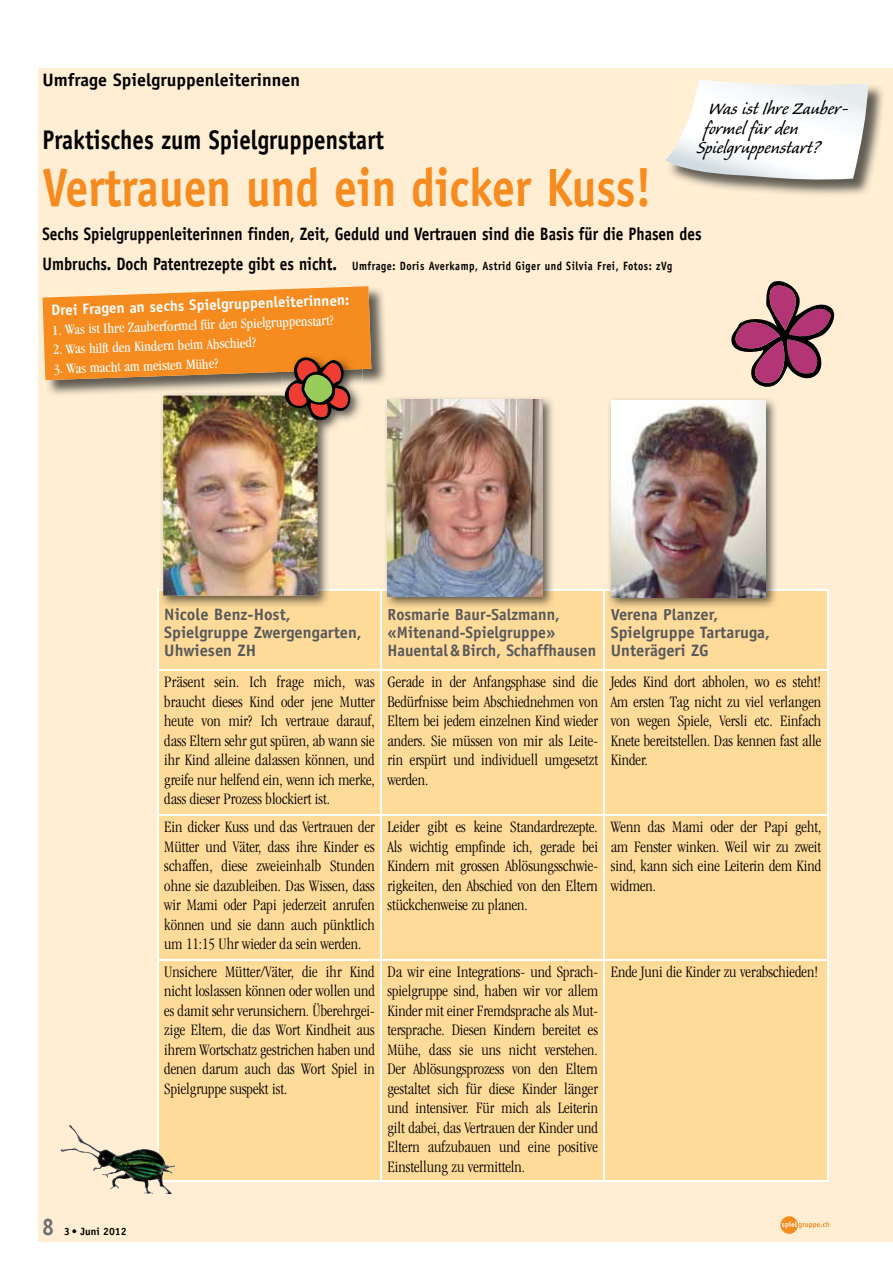
<style>
.page{position:relative;width:893px;height:1263px;background:#fff}
.page>*{position:absolute;margin:0;border:0;box-sizing:border-box;transform-origin:0 0}
.t1{font:700 54px "Officina Sans";color:#f68b1f;scale:.85 1}
.t2{font:700 27px "Officina Sans";color:#000;scale:.85 1}
.t3{font:700 24px "Officina Sans";color:#6d6e71;scale:.85 1}
.t4{font:22.5px "Caliban";color:#000}
.t5{font:700 18px "Officina Sans";color:#000;scale:.85 1}
.t6{font:700 18px "Officina Sans";color:#000}
.t7{font:300 condensed 16.5px/19.5px "Garamond";color:#000;text-align:justify}
.t8{font:700 16.5px/18px "Officina Sans";color:#58595b}
.t9{font:700 16.5px/18px "Officina Sans";color:#58595b;scale:.96 1}
.t10{font:700 15px "Officina Sans";color:#fff}
.t11{font:condensed 14.7px "Garamond";color:#fff}
.t12{font:700 12px "Officina Sans";letter-spacing:.05em;color:#000;scale:.85 1}
.t13{font:700 10.5px "Officina Sans";color:#000}
.s1{font-size:18px}
</style>
<div class="page">
<div style="left:38px;top:68px;width:855px;height:1174px;background:#ffeed3"></div>
<svg style="left:780px;top:1216px;width:18px;height:18px"></svg>
<svg style="left:782px;top:1221px;width:47px;height:7px"></svg>
<img style="left:687px;top:85px;width:196px;height:110px">
<svg style="left:664px;top:79px;width:204px;height:102px;background:#efedea"></svg>
<img style="left:371px;top:288px;width:15px;height:96px">
<svg style="left:731px;top:281px;width:104px;height:106px"></svg>
<div style="left:158px;top:590px;width:669px;height:590px;background:#ffdb9a"></div>
<hr style="left:157px;top:589px;width:224px;height:1px;background:#fff">
<hr style="left:157px;top:590px;width:1px;height:80px;background:#fff">
<hr style="left:381px;top:589px;width:223px;height:1px;background:#fff">
<hr style="left:381px;top:590px;width:1px;height:80px;background:#fff">
<hr style="left:604px;top:589px;width:224px;height:1px;background:#fff">
<hr style="left:604px;top:590px;width:1px;height:80px;background:#fff">
<hr style="left:827px;top:590px;width:1px;height:80px;background:#fff">
<hr style="left:157px;top:670px;width:224px;height:1px;background:#fff">
<hr style="left:157px;top:671px;width:1px;height:143px;background:#fff">
<hr style="left:381px;top:670px;width:223px;height:1px;background:#fff">
<hr style="left:381px;top:671px;width:1px;height:143px;background:#fff">
<hr style="left:604px;top:670px;width:224px;height:1px;background:#fff">
<hr style="left:604px;top:671px;width:1px;height:143px;background:#fff">
<hr style="left:827px;top:671px;width:1px;height:143px;background:#fff">
<hr style="left:157px;top:814px;width:224px;height:2px;background:#fff">
<hr style="left:157px;top:816px;width:1px;height:143px;background:#fff">
<hr style="left:381px;top:814px;width:223px;height:2px;background:#fff">
<hr style="left:381px;top:816px;width:1px;height:143px;background:#fff">
<hr style="left:604px;top:814px;width:224px;height:2px;background:#fff">
<hr style="left:604px;top:816px;width:1px;height:143px;background:#fff">
<hr style="left:827px;top:816px;width:1px;height:143px;background:#fff">
<hr style="left:157px;top:959px;width:224px;height:1px;background:#fff">
<hr style="left:157px;top:960px;width:1px;height:220px;background:#fff">
<hr style="left:381px;top:959px;width:223px;height:1px;background:#fff">
<hr style="left:381px;top:960px;width:1px;height:220px;background:#fff">
<hr style="left:604px;top:959px;width:224px;height:1px;background:#fff">
<hr style="left:604px;top:960px;width:1px;height:220px;background:#fff">
<hr style="left:827px;top:960px;width:1px;height:220px;background:#fff">
<hr style="left:157px;top:1180px;width:224px;height:1px;background:#fff">
<hr style="left:381px;top:1180px;width:223px;height:1px;background:#fff">
<hr style="left:604px;top:1180px;width:224px;height:1px;background:#fff">
<img style="left:318px;top:432px;width:11px;height:157px">
<img style="left:159px;top:589px;width:171px;height:19px">
<img style="left:163px;top:423px;width:155px;height:173px">
<img style="left:384px;top:398px;width:171px;height:210px">
<img style="left:384px;top:589px;width:171px;height:1px">
<img style="left:389px;top:608px;width:166px;height:1px">
<img style="left:388px;top:400px;width:154px;height:196px">
<img style="left:607px;top:399px;width:171px;height:210px">
<img style="left:607px;top:589px;width:171px;height:1px">
<img style="left:611px;top:608px;width:107px;height:1px">
<img style="left:611px;top:401px;width:155px;height:196px">
<img style="left:281px;top:423px;width:57px;height:9px">
<svg style="left:43px;top:286px;width:328px;height:137px"></svg>
<img style="left:61px;top:1125px;width:38px;height:31px">
<p class="t6" style="left:43px;top:69px;width:259px">Umfrage Spielgruppenleiterinnen</p>
<h2 class="t2" style="left:43px;top:123px;width:403px">Praktisches zum Spielgruppenstart</h2>
<h1 class="t1" style="left:43px;top:154px;width:718px">Vertrauen und ein dicker Kuss!</h1>
<h3 class="t4" style="left:709px;top:97px;width:141px">Was ist Ihre Zauber-</h3>
<h3 class="t4" style="left:704px;top:117px;width:96px">formel für den</h3>
<h3 class="t4" style="left:697px;top:136px;width:125px">Spielgruppenstart?</h3>
<p class="t5" style="left:43px;top:223px;width:777px">Sechs Spielgruppenleiterinnen finden, Zeit, Geduld und Vertrauen sind die Basis für die Phasen des</p>
<p class="t12" style="left:43px;top:259px;width:742px"><span class="s1">Umbruchs. Doch Patentrezepte gibt es nicht.</span> Umfrage: Doris Averkamp, Astrid Giger und Silvia Frei, Fotos: zVg</p>
<p class="t10" style="left:51px;top:301px;width:300px;rotate:-2deg">Drei Fragen an sechs Spielgruppenleiterinnen:</p>
<p class="t11" style="left:52px;top:322px;width:283px;rotate:-2deg">1. Was ist Ihre Zauberformel für den Spielgruppenstart?</p>
<p class="t11" style="left:53px;top:341px;width:205px;rotate:-2deg">2. Was hilft den Kindern beim Abschied?</p>
<p class="t11" style="left:53px;top:361px;width:166px;rotate:-2deg">3. Was macht am meisten Mühe?</p>
<h3 class="t3" style="left:43px;top:1212px;width:15px">8</h3>
<p class="t13" style="left:64px;top:1225px;width:64px">3 • Juni 2012</p>
<p class="t8" style="left:164px;top:606px;width:199px">Nicole Benz-Host,<br>Spielgruppe Zwergengarten,<br>Uhwiesen ZH</p>
<p class="t9" style="left:387px;top:606px;width:219px">Rosmarie Baur-Salzmann, «Mitenand-Spielgruppe»<br>Hauental &amp; Birch, Schaffhausen</p>
<p class="t8" style="left:611px;top:606px;width:161px">Verena Planzer,<br>Spielgruppe Tartaruga,<br>Unterägeri ZG</p>
<p class="t7" style="left:164px;top:672px;width:212px">Präsent sein. Ich frage mich, was braucht dieses Kind oder jene Mutter heute von mir? Ich vertraue darauf, dass Eltern sehr gut spüren, ab wann sie ihr Kind alleine dalassen können, und greife nur helfend ein, wenn ich merke, dass dieser Prozess blockiert ist.</p>
<p class="t7" style="left:387px;top:672px;width:212px">Gerade in der Anfangsphase sind die Bedürfnisse beim Abschiednehmen von Eltern bei jedem einzelnen Kind wieder anders. Sie müssen von mir als Leite&shy;rin erspürt und individuell umgesetzt werden.</p>
<p class="t7" style="left:611px;top:672px;width:212px">Jedes Kind dort abholen, wo es steht!<br>Am ersten Tag nicht zu viel verlangen von wegen Spiele, Versli etc. Einfach Knete bereitstellen. Das kennen fast alle Kinder.</p>
<p class="t7" style="left:164px;top:817px;width:212px">Ein dicker Kuss und das Vertrauen der Mütter und Väter, dass ihre Kinder es schaffen, diese zweieinhalb Stunden ohne sie dazubleiben. Das Wissen, dass wir Mami oder Papi jederzeit anrufen können und sie dann auch pünktlich um 11:15 Uhr wieder da sein werden.</p>
<p class="t7" style="left:387px;top:817px;width:212px">Leider gibt es keine Standardrezepte.<br>Als wichtig empfinde ich, gerade bei Kindern mit grossen Ablösungsschwie&shy;rigkeiten, den Abschied von den Eltern stückchenweise zu planen.</p>
<p class="t7" style="left:611px;top:817px;width:212px">Wenn das Mami oder der Papi geht, am Fenster winken. Weil wir zu zweit sind, kann sich eine Leiterin dem Kind widmen.</p>
<p class="t7" style="left:164px;top:962px;width:212px">Unsichere Mütter/Väter, die ihr Kind nicht loslassen können oder wollen und es damit sehr verunsichern. Überehrgei&shy;zige Eltern, die das Wort Kindheit aus ihrem Wortschatz gestrichen haben und denen darum auch das Wort Spiel in Spielgruppe suspekt ist.</p>
<p class="t7" style="left:387px;top:962px;width:212px">Da wir eine Integrations- und Sprach&shy;spielgruppe sind, haben wir vor allem Kinder mit einer Fremdsprache als Mut&shy;tersprache. Diesen Kindern bereitet es Mühe, dass sie uns nicht verstehen.<br>Der Ablösungsprozess von den Eltern gestaltet sich für diese Kinder länger und intensiver. Für mich als Leiterin gilt dabei, das Vertrauen der Kinder und Eltern aufzubauen und eine positive Einstellung zu vermitteln.</p>
<p class="t7" style="left:611px;top:962px;width:209px">Ende Juni die Kinder zu verabschieden!</p>
</div>
